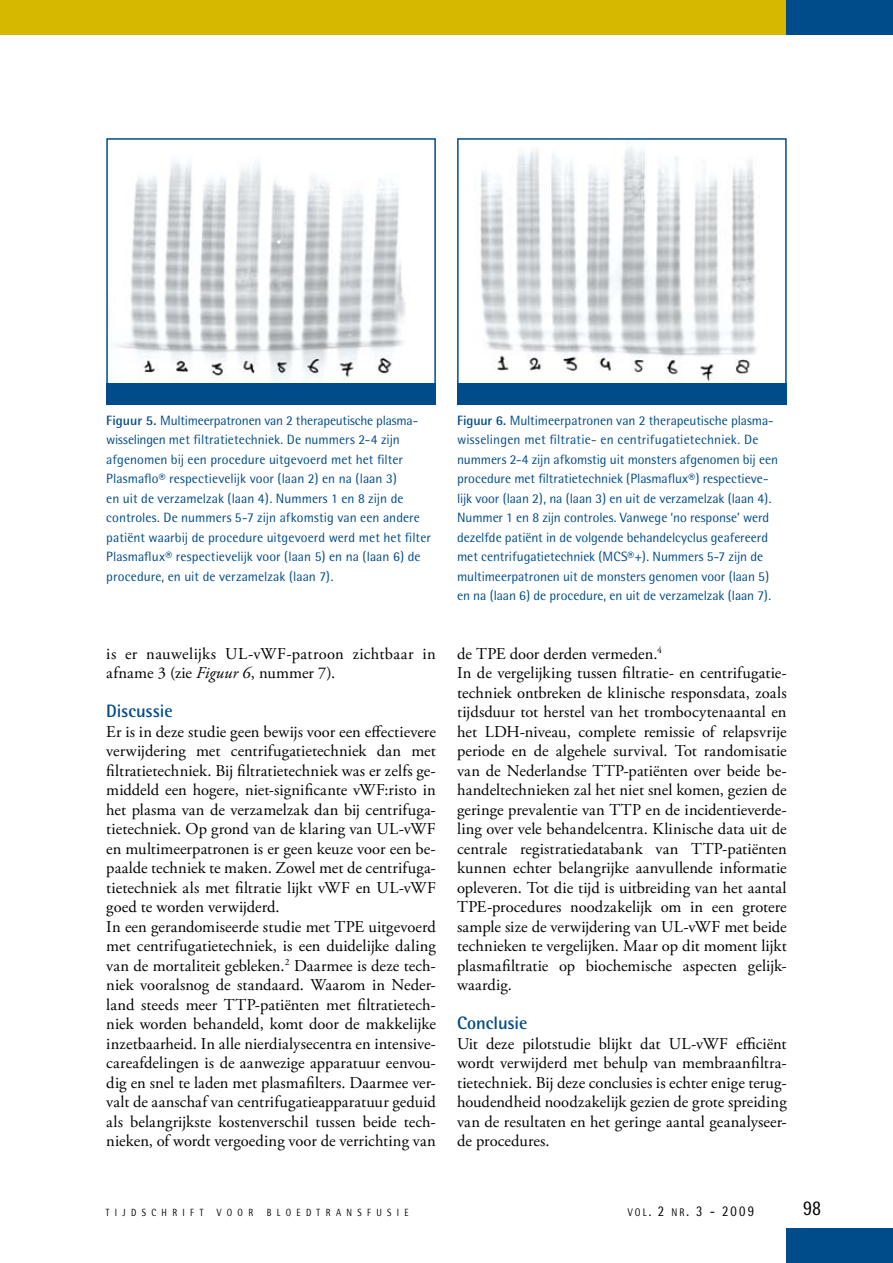
<style>
.page{position:relative;width:893px;height:1263px;background:#fff}
.page>*{position:absolute;margin:0;border:0;box-sizing:border-box;transform-origin:0 0}
.t1{font:21px "Rotis Semi Sans";color:#000;scale:.85 1}
.t2{font:700 18px "Rotis Semi Sans";color:#004b89}
.t3{font:16.5px/19.5px "Adobe Garamond Pro";letter-spacing:.005em;color:#000}
.t4{font:14.85px "Rotis Semi Sans";color:#000;scale:.85 1}
.t5{font:13.5px/19.5px "Rotis Semi Sans";color:#004b89}
.t6{font:10.5px "Rotis Semi Sans";color:#000;scale:.85 1}
.s1{font-weight:700}
.s2{font-style:italic}
.s3{font-size:11.1px}
</style>
<div class="page">
<div style="left:0;top:0;width:893px;height:34px;background:#d6b800"></div>
<div style="left:787px;top:0;width:106px;height:34px;background:#004b89"></div>
<div style="left:787px;top:1229px;width:106px;height:34px;background:#004b89"></div>
<img style="left:109px;top:161px;width:324px;height:223px">
<div style="left:106px;top:138px;width:330px;height:258px;border:2px solid #004b89"></div>
<div style="left:106px;top:384px;width:330px;height:21px;background:#004b89"></div>
<img style="left:460px;top:147px;width:324px;height:237px">
<div style="left:457px;top:138px;width:330px;height:258px;border:2px solid #004b89"></div>
<div style="left:457px;top:384px;width:330px;height:21px;background:#004b89"></div>
<p class="t5" style="left:106px;top:410px;width:326px"><span class="s1">Figuur 5.</span> Multimeerpatronen van 2 therapeutische plasma&shy;wisselingen met filtratietechniek. De nummers 2-4 zijn afgenomen bij een procedure uitgevoerd met het filter Plasmaflo® respectievelijk voor (laan 2) en na (laan 3)<br>en uit de verzamelzak (laan 4). Nummers 1 en 8 zijn de controles. De nummers 5-7 zijn afkomstig van een andere patiënt waarbij de procedure uitgevoerd werd met het filter Plasmaflux® respectievelijk voor (laan 5) en na (laan 6) de procedure, en uit de verzamelzak (laan 7).</p>
<p class="t5" style="left:457px;top:410px;width:322px"><span class="s1">Figuur 6.</span> Multimeerpatronen van 2 therapeutische plasma&shy;wisselingen met filtratie- en centrifugatietechniek. De nummers 2-4 zijn afkomstig uit monsters afgenomen bij een procedure met filtratietechniek (Plasmaflux®) respectieve&shy;lijk voor (laan 2), na (laan 3) en uit de verzamelzak (laan 4).<br>Nummer 1 en 8 zijn controles. Vanwege ‘no response’ werd dezelfde patiënt in de volgende behandelcyclus geafereerd met centrifugatietechniek (MCS®+). Nummers 5-7 zijn de multimeerpatronen uit de monsters genomen voor (laan 5) en na (laan 6) de procedure, en uit de verzamelzak (laan 7).</p>
<p class="t3" style="left:106px;top:644px;width:331px">is er nauwelijks UL-vWF-patroon zichtbaar in afname 3 (zie <span class="s2">Figuur 6</span>, nummer 7).</p>
<p class="t2" style="left:106px;top:700px;width:68px">Discussie</p>
<p class="t3" style="left:106px;top:722px;width:331px">Er is in deze studie geen bewijs voor een effectievere verwijdering met centrifugatietechniek dan met filtratietechniek. Bij filtratietechniek was er zelfs ge&shy;middeld een hogere, niet-significante vWF:risto in het plasma van de verzamelzak dan bij centrifuga&shy;tietechniek. Op grond van de klaring van UL-vWF en multimeerpatronen is er geen keuze voor een be&shy;paalde techniek te maken. Zowel met de centrifuga&shy;tietechniek als met filtratie lijkt vWF en UL-vWF goed te worden verwijderd.<br>In een gerandomiseerde studie met TPE uitgevoerd met centrifugatietechniek, is een duidelijke daling van de mortaliteit gebleken.<sup>2</sup> Daarmee is deze tech&shy;niek vooralsnog de standaard. Waarom in Neder&shy;land steeds meer TTP-patiënten met filtratietech&shy;niek worden behandeld, komt door de makkelijke inzetbaarheid. In alle nierdialysecentra en intensive&shy;careafdelingen is de aanwezige apparatuur eenvou&shy;dig en snel te laden met plasmafilters. Daarmee ver&shy;valt de aanschaf van centrifugatieapparatuur geduid als belangrijkste kostenverschil tussen beide tech&shy;nieken, of wordt vergoeding voor de verrichting van</p>
<p class="t3" style="left:457px;top:644px;width:331px">de TPE door derden vermeden.<sup>4<br></sup>In de vergelijking tussen filtratie- en centrifugatie&shy;techniek ontbreken de klinische responsdata, zoals tijdsduur tot herstel van het trombocytenaantal en het LDH-niveau, complete remissie of relapsvrije periode en de algehele survival. Tot randomisatie van de Nederlandse TTP-patiënten over beide be&shy;handeltechnieken zal het niet snel komen, gezien de geringe prevalentie van TTP en de incidentieverde&shy;ling over vele behandelcentra. Klinische data uit de centrale registratiedatabank van TTP-patiënten kunnen echter belangrijke aanvullende informatie opleveren. Tot die tijd is uitbreiding van het aantal TPE-procedures noodzakelijk om in een grotere sample size de verwijdering van UL-vWF met beide technieken te vergelijken. Maar op dit moment lijkt plasmafiltratie op biochemische aspecten gelijk&shy;waardig.</p>
<p class="t2" style="left:457px;top:1012px;width:72px">Conclusie</p>
<p class="t3" style="left:457px;top:1034px;width:331px;text-align:justify">Uit deze pilotstudie blijkt dat UL-vWF efficiënt wordt verwijderd met behulp van membraanfiltra&shy;tietechniek. Bij deze conclusies is echter enige terug&shy;houdendheid noodzakelijk gezien de grote spreiding van de resultaten en het geringe aantal geanalyseer&shy;de procedures.</p>
<p class="t6" style="left:106px;top:1206px;width:12px">tijdschrift</p>
<p class="t6" style="left:217px;top:1206px;width:12px">voor</p>
<p class="t6" style="left:267px;top:1206px;width:13px">bloedtransfusie</p>
<p class="t4" style="left:628px;top:1202px;width:150px"><span class="s3">vol</span> . 2 <span class="s3">nr</span> . 3 - 2009</p>
<p class="t1" style="left:803px;top:1196px;width:23px">98</p>
</div>
